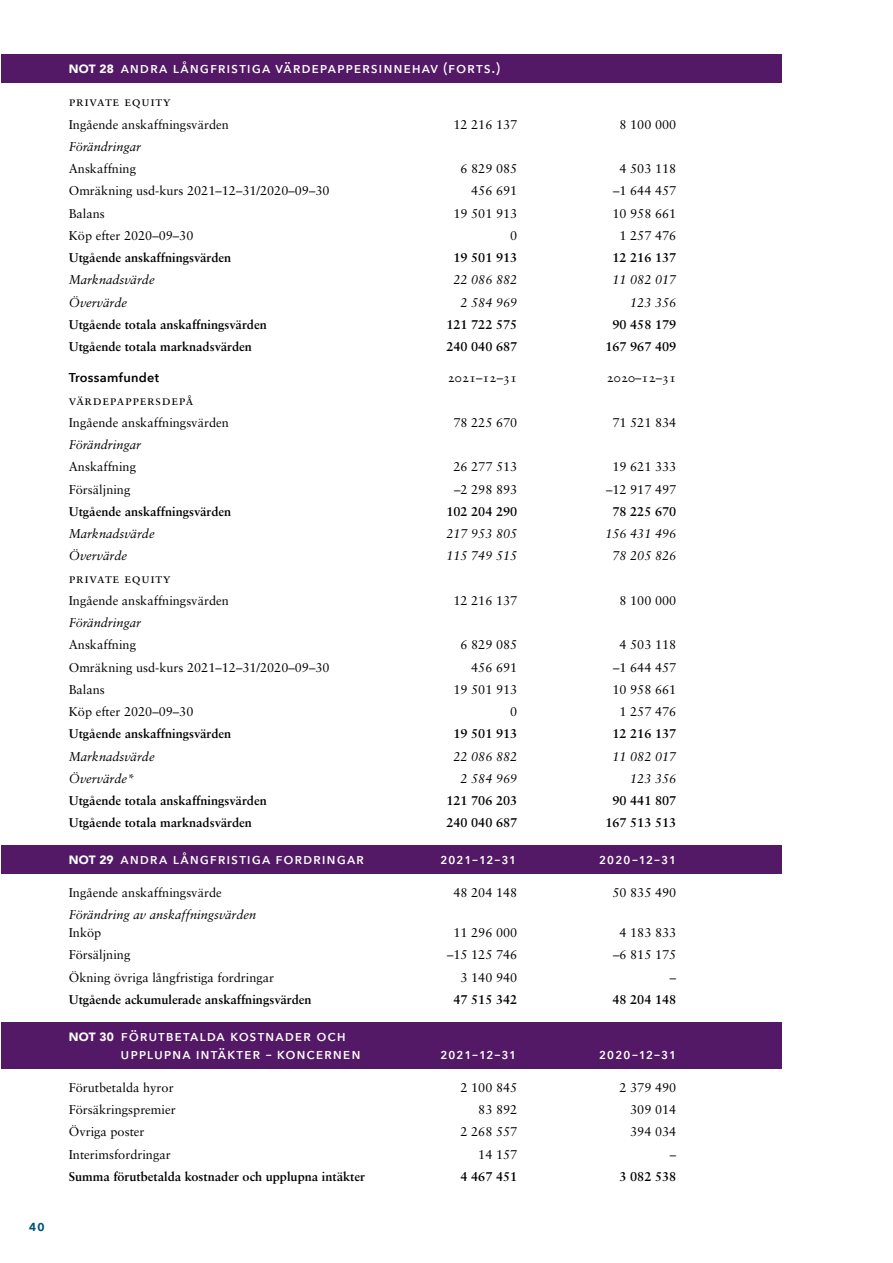
<style>
.page{position:relative;width:893px;height:1263px;background:#fff}
.page>*{position:absolute;margin:0;border:0;box-sizing:border-box;transform-origin:0 0}
.t1{font:500 15px "Avenir Next";letter-spacing:.05em;color:#fff}
.t2{font:500 15px/18px "Avenir Next";letter-spacing:.095em;color:#fff}
.t3{font:600 15px "Avenir Next";color:#005872}
.t4{font:13.5px "Sabon LT Std";letter-spacing:.05em;color:#000}
.t5{font:12.75px "Sabon LT Std";color:#000}
.t6{font:700 12.75px "Sabon LT Std";color:#000}
.t7{font:italic 12.75px "Sabon LT Std";color:#000}
.t8{font:600 12.75px "Avenir Next";letter-spacing:.025em;color:#000}
.s1{font-family:"Avenir";font-weight:900;font-size:12px}
</style>
<div class="page">
<div style="left:1px;top:54px;width:780px;height:29px;background:#531966"></div>
<div style="left:1px;top:845px;width:780px;height:29px;background:#531966"></div>
<div style="left:1px;top:1022px;width:780px;height:47px;background:#531966"></div>
<p class="t3" style="left:29px;top:1213px;width:18px">40</p>
<p class="t1" style="left:69px;top:55px;width:433px"><span class="s1">NOT 28</span> andra långfristiga värdepappersinnehav (forts.)</p>
<p class="t4" style="left:69px;top:94px;width:103px">private equity</p>
<p class="t5" style="left:69px;top:117px;width:162px">Ingående anskaffningsvärden</p>
<p class="t5" style="left:453px;top:117px;width:65px">12 216 137</p>
<p class="t5" style="left:620px;top:117px;width:58px">8 100 000</p>
<p class="t7" style="left:69px;top:139px;width:74px">Förändringar</p>
<p class="t5" style="left:69px;top:161px;width:69px">Anskaffning</p>
<p class="t5" style="left:461px;top:161px;width:58px">6 829 085</p>
<p class="t5" style="left:620px;top:161px;width:58px">4 503 118</p>
<p class="t5" style="left:69px;top:183px;width:262px">Omräkning usd-kurs 2021–12–31/2020–09–30</p>
<p class="t5" style="left:471px;top:183px;width:48px">456 691</p>
<p class="t5" style="left:613px;top:183px;width:65px">–1 644 457</p>
<p class="t5" style="left:69px;top:206px;width:38px">Balans</p>
<p class="t5" style="left:453px;top:206px;width:65px">19 501 913</p>
<p class="t5" style="left:612px;top:206px;width:65px">10 958 661</p>
<p class="t5" style="left:69px;top:228px;width:126px">Köp efter 2020–09–30</p>
<p class="t5" style="left:510px;top:228px;width:9px">0</p>
<p class="t5" style="left:620px;top:228px;width:58px">1 257 476</p>
<p class="t6" style="left:69px;top:250px;width:164px">Utgående anskaffningsvärden</p>
<p class="t6" style="left:453px;top:250px;width:65px">19 501 913</p>
<p class="t6" style="left:612px;top:250px;width:65px">12 216 137</p>
<p class="t7" style="left:69px;top:273px;width:87px">Marknadsvärde</p>
<p class="t7" style="left:453px;top:273px;width:65px">22 086 882</p>
<p class="t7" style="left:612px;top:273px;width:65px">11 082 017</p>
<p class="t7" style="left:69px;top:295px;width:60px">Övervärde</p>
<p class="t7" style="left:461px;top:295px;width:58px">2 584 969</p>
<p class="t7" style="left:630px;top:295px;width:48px">123 356</p>
<p class="t6" style="left:69px;top:316px;width:200px">Utgående totala anskaffningsvärden</p>
<p class="t6" style="left:446px;top:316px;width:72px">121 722 575</p>
<p class="t6" style="left:612px;top:316px;width:65px">90 458 179</p>
<p class="t6" style="left:69px;top:339px;width:185px">Utgående totala marknadsvärden</p>
<p class="t6" style="left:446px;top:339px;width:72px">240 040 687</p>
<p class="t6" style="left:605px;top:339px;width:72px">167 967 409</p>
<p class="t8" style="left:69px;top:367px;width:92px">Trossamfundet</p>
<p class="t5" style="left:448px;top:370px;width:71px">2021–12–31</p>
<p class="t5" style="left:607px;top:370px;width:71px">2020–12–31</p>
<p class="t4" style="left:69px;top:392px;width:126px">värdepappersdepå</p>
<p class="t5" style="left:69px;top:415px;width:162px">Ingående anskaffningsvärden</p>
<p class="t5" style="left:453px;top:415px;width:65px">78 225 670</p>
<p class="t5" style="left:612px;top:415px;width:65px">71 521 834</p>
<p class="t7" style="left:69px;top:437px;width:74px">Förändringar</p>
<p class="t5" style="left:69px;top:459px;width:69px">Anskaffning</p>
<p class="t5" style="left:453px;top:459px;width:65px">26 277 513</p>
<p class="t5" style="left:612px;top:459px;width:65px">19 621 333</p>
<p class="t5" style="left:69px;top:482px;width:63px">Försäljning</p>
<p class="t5" style="left:454px;top:482px;width:65px">–2 298 893</p>
<p class="t5" style="left:606px;top:482px;width:72px">–12 917 497</p>
<p class="t6" style="left:69px;top:504px;width:164px">Utgående anskaffningsvärden</p>
<p class="t6" style="left:446px;top:504px;width:72px">102 204 290</p>
<p class="t6" style="left:612px;top:504px;width:65px">78 225 670</p>
<p class="t7" style="left:69px;top:526px;width:87px">Marknadsvärde</p>
<p class="t7" style="left:446px;top:526px;width:72px">217 953 805</p>
<p class="t7" style="left:605px;top:526px;width:72px">156 431 496</p>
<p class="t7" style="left:69px;top:549px;width:60px">Övervärde</p>
<p class="t7" style="left:446px;top:549px;width:72px">115 749 515</p>
<p class="t7" style="left:612px;top:549px;width:65px">78 205 826</p>
<p class="t4" style="left:69px;top:570px;width:103px">private equity</p>
<p class="t5" style="left:69px;top:593px;width:162px">Ingående anskaffningsvärden</p>
<p class="t5" style="left:453px;top:593px;width:65px">12 216 137</p>
<p class="t5" style="left:620px;top:593px;width:58px">8 100 000</p>
<p class="t7" style="left:69px;top:615px;width:74px">Förändringar</p>
<p class="t5" style="left:69px;top:637px;width:69px">Anskaffning</p>
<p class="t5" style="left:461px;top:637px;width:58px">6 829 085</p>
<p class="t5" style="left:620px;top:637px;width:58px">4 503 118</p>
<p class="t5" style="left:69px;top:660px;width:262px">Omräkning usd-kurs 2021–12–31/2020–09–30</p>
<p class="t5" style="left:471px;top:660px;width:48px">456 691</p>
<p class="t5" style="left:613px;top:660px;width:65px">–1 644 457</p>
<p class="t5" style="left:69px;top:682px;width:38px">Balans</p>
<p class="t5" style="left:453px;top:682px;width:65px">19 501 913</p>
<p class="t5" style="left:612px;top:682px;width:65px">10 958 661</p>
<p class="t5" style="left:69px;top:704px;width:126px">Köp efter 2020–09–30</p>
<p class="t5" style="left:510px;top:704px;width:9px">0</p>
<p class="t5" style="left:620px;top:704px;width:58px">1 257 476</p>
<p class="t6" style="left:69px;top:726px;width:164px">Utgående anskaffningsvärden</p>
<p class="t6" style="left:453px;top:726px;width:65px">19 501 913</p>
<p class="t6" style="left:612px;top:726px;width:65px">12 216 137</p>
<p class="t7" style="left:69px;top:749px;width:87px">Marknadsvärde</p>
<p class="t7" style="left:453px;top:749px;width:65px">22 086 882</p>
<p class="t7" style="left:612px;top:749px;width:65px">11 082 017</p>
<p class="t7" style="left:69px;top:771px;width:67px">Övervärde*</p>
<p class="t7" style="left:461px;top:771px;width:58px">2 584 969</p>
<p class="t7" style="left:630px;top:771px;width:48px">123 356</p>
<p class="t6" style="left:69px;top:793px;width:200px">Utgående totala anskaffningsvärden</p>
<p class="t6" style="left:446px;top:793px;width:72px">121 706 203</p>
<p class="t6" style="left:612px;top:793px;width:65px">90 441 807</p>
<p class="t6" style="left:69px;top:815px;width:185px">Utgående totala marknadsvärden</p>
<p class="t6" style="left:446px;top:815px;width:72px">240 040 687</p>
<p class="t6" style="left:605px;top:815px;width:72px">167 513 513</p>
<p class="t1" style="left:69px;top:846px;width:297px"><span class="s1">NOT 29</span> andra långfristiga fordringar</p>
<p class="t1" style="left:440px;top:846px;width:78px">2021–12–31</p>
<p class="t1" style="left:599px;top:846px;width:79px">2020–12–31</p>
<p class="t5" style="left:69px;top:885px;width:155px">Ingående anskaffningsvärde</p>
<p class="t5" style="left:453px;top:885px;width:65px">48 204 148</p>
<p class="t5" style="left:612px;top:885px;width:65px">50 835 490</p>
<p class="t7" style="left:69px;top:907px;width:189px">Förändring av anskaffningsvärden</p>
<p class="t5" style="left:69px;top:925px;width:34px">Inköp</p>
<p class="t5" style="left:453px;top:925px;width:65px">11 296 000</p>
<p class="t5" style="left:620px;top:925px;width:58px">4 183 833</p>
<p class="t5" style="left:69px;top:947px;width:63px">Försäljning</p>
<p class="t5" style="left:447px;top:947px;width:72px">–15 125 746</p>
<p class="t5" style="left:613px;top:947px;width:65px">–6 815 175</p>
<p class="t5" style="left:69px;top:969px;width:207px">Ökning övriga långfristiga fordringar</p>
<p class="t5" style="left:461px;top:969px;width:58px">3 140 940</p>
<p class="t5" style="left:670px;top:969px;width:8px">–</p>
<p class="t6" style="left:69px;top:991px;width:244px">Utgående ackumulerade anskaffningsvärden</p>
<p class="t6" style="left:453px;top:991px;width:65px">47 515 342</p>
<p class="t6" style="left:612px;top:991px;width:65px">48 204 148</p>
<p class="t2" style="left:121px;top:1026px;width:241px;text-indent:-52px"><span class="s1">NOT 30</span> förutbetalda kostnader och upplupna intäkter – koncernen</p>
<p class="t1" style="left:440px;top:1041px;width:78px">2021–12–31</p>
<p class="t1" style="left:599px;top:1041px;width:79px">2020–12–31</p>
<p class="t5" style="left:69px;top:1080px;width:106px">Förutbetalda hyror</p>
<p class="t5" style="left:461px;top:1080px;width:58px">2 100 845</p>
<p class="t5" style="left:620px;top:1080px;width:58px">2 379 490</p>
<p class="t5" style="left:69px;top:1102px;width:108px">Försäkringspremier</p>
<p class="t5" style="left:478px;top:1102px;width:40px">83 892</p>
<p class="t5" style="left:630px;top:1102px;width:48px">309 014</p>
<p class="t5" style="left:69px;top:1124px;width:77px">Övriga poster</p>
<p class="t5" style="left:461px;top:1124px;width:58px">2 268 557</p>
<p class="t5" style="left:630px;top:1124px;width:48px">394 034</p>
<p class="t5" style="left:69px;top:1146px;width:103px">Interimsfordringar</p>
<p class="t5" style="left:478px;top:1146px;width:40px">14 157</p>
<p class="t5" style="left:670px;top:1146px;width:8px">–</p>
<p class="t6" style="left:69px;top:1168px;width:298px">Summa förutbetalda kostnader och upplupna intäkter</p>
<p class="t6" style="left:461px;top:1168px;width:58px">4 467 451</p>
<p class="t6" style="left:620px;top:1168px;width:58px">3 082 538</p>
</div>
